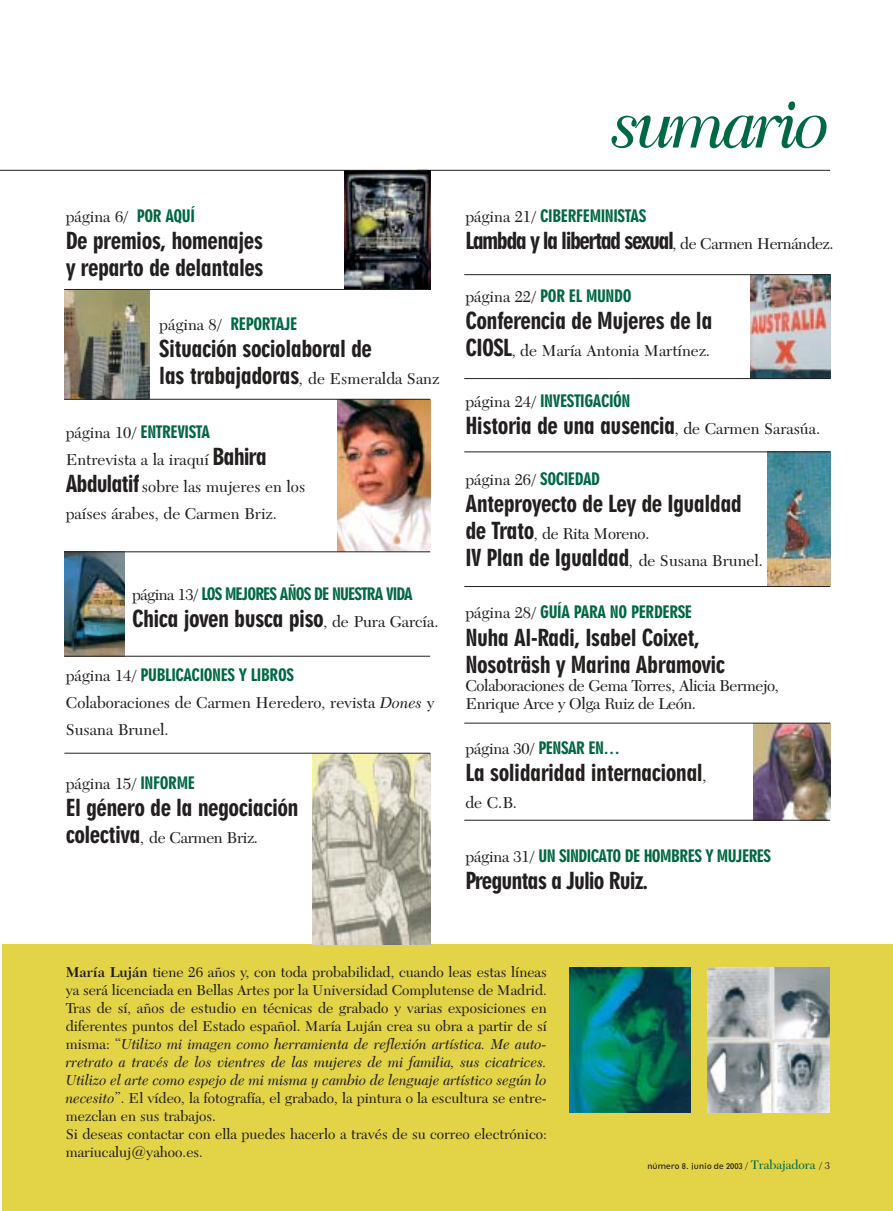
<style>
.page{position:relative;width:893px;height:1211px;background:#fff}
.page>*{position:absolute;margin:0;border:0;box-sizing:border-box;transform-origin:0 0}
.t1{font:italic 71.85px "Transitional 511 BT";letter-spacing:-.05em;color:#006842}
.t2{font:22.5px/27px "Geometric 706 BT Black Condensed B";letter-spacing:-.025em;color:#231f1f}
.t3{font:22.5px "Geometric 706 BT Black Condensed B";letter-spacing:-.07em;color:#231f1f}
.t4{font:22.5px "Geometric 706 BT Black Condensed B";letter-spacing:-.045em;color:#231f1f}
.t5{font:16.5px/27px "Transitional 511 BT";color:#231f1f}
.t6{font:16.5px "Geometric 706 BT Black Condensed B";letter-spacing:-.025em;color:#006842}
.t7{font:16.5px/18px "Transitional 511 BT";letter-spacing:-.025em;color:#231f1f}
.t8{font:16.5px "Transitional 511 BT";letter-spacing:-.02em;color:#231f1f}
.t9{font:16.5px "Geometric 706 BT Black Condensed B";letter-spacing:-.055em;color:#006842}
.t10{font:15px/18px "Transitional 511 BT";color:#231f1f}
.t11{font:7.5px "Geometric 212 BT";color:#231f1f}
.s1{font-family:"Geometric 706 BT Black Condensed B";color:#006842}
.s2{font-family:"Transitional 511 BT";color:#231f1f}
.s3{font-family:"Geometric 706 BT Black Condensed B";font-size:22.5px}
.s4{font-family:"Transitional 511 BT";font-size:16.5px}
.s5{font-style:italic}
.s6{font-weight:700}
.s7{font-family:"Transitional 511 BT";font-style:italic;font-size:10.5px}
.s8{font-family:"Transitional 511 BT";font-size:12.75px;color:#006842}
.s9{font-family:"Transitional 511 BT";font-size:10.5px}
</style>
<div class="page">
<div style="left:2px;top:944px;width:890px;height:266px;background:#e3d447"></div>
<hr style="left:417px;top:170px;width:413px;height:1px;background:#231f1f">
<img style="left:345px;top:171px;width:85px;height:118px">
<img style="left:64px;top:290px;width:85px;height:109px">
<hr style="left:0;top:170px;width:427px;height:1px;background:#231f1f">
<img style="left:569px;top:967px;width:121px;height:145px">
<img style="left:707px;top:967px;width:123px;height:145px">
<img style="left:337px;top:400px;width:93px;height:151px">
<img style="left:767px;top:452px;width:63px;height:134px">
<hr style="left:64px;top:399px;width:366px;height:1px;background:#231f1f">
<img style="left:64px;top:552px;width:60px;height:104px">
<hr style="left:64px;top:551px;width:366px;height:1px;background:#231f1f">
<hr style="left:64px;top:656px;width:366px;height:1px;background:#231f1f">
<img style="left:312px;top:754px;width:118px;height:190px">
<hr style="left:64px;top:753px;width:366px;height:1px;background:#231f1f">
<hr style="left:64px;top:289px;width:366px;height:1px;background:#231f1f">
<img style="left:750px;top:275px;width:80px;height:103px">
<hr style="left:464px;top:378px;width:366px;height:1px;background:#231f1f">
<hr style="left:464px;top:274px;width:366px;height:1px;background:#231f1f">
<hr style="left:464px;top:451px;width:366px;height:1px;background:#231f1f">
<hr style="left:464px;top:586px;width:366px;height:1px;background:#231f1f">
<img style="left:753px;top:723px;width:77px;height:97px">
<hr style="left:464px;top:722px;width:366px;height:1px;background:#231f1f">
<hr style="left:464px;top:820px;width:366px;height:1px;background:#231f1f">
<p class="t5" style="left:66px;top:204px;width:131px">página 6/ <span class="s1">POR AQUÍ</span></p>
<h2 class="t2" style="left:66px;top:229px;width:199px">De premios, homenajes y reparto de delantales</h2>
<p class="t6" style="left:159px;top:317px;width:139px"><span class="s2">página 8/</span> REPORTAJE</p>
<h2 class="t2" style="left:159px;top:337px;width:214px">Situación sociolaboral de</h2>
<p class="t5" style="left:159px;top:366px;width:281px"><span class="s3">las trabajadoras</span>, de Esmeralda Sanz</p>
<p class="t6" style="left:66px;top:425px;width:146px"><span class="s2">página 10/</span> ENTREVISTA</p>
<p class="t5" style="left:66px;top:447px;width:241px">Entrevista a la iraquí <span class="s3">Bahira<br>Abdulatif</span>sobre las mujeres en los países árabes, de Carmen Briz.</p>
<p class="t9" style="left:132px;top:587px;width:282px"><span class="s2">página 13/</span> LOS MEJORES AÑOS DE NUESTRA VIDA</p>
<h2 class="t2" style="left:132px;top:607px;width:308px">Chica joven busca piso<span class="s4">, de Pura García.</span></h2>
<p class="t6" style="left:66px;top:668px;width:230px"><span class="s2">página 14/</span> PUBLICACIONES Y LIBROS</p>
<p class="t5" style="left:66px;top:690px;width:370px">Colaboraciones de Carmen Heredero, revista <span class="s5">Dones</span> y<br>Susana Brunel.</p>
<p class="t5" style="left:66px;top:771px;width:131px">página 15/ <span class="s1">INFORME</span></p>
<h2 class="t2" style="left:66px;top:796px;width:234px">El género de la negociación</h2>
<p class="t8" style="left:66px;top:830px;width:194px"><span class="s3">colectiva</span>, de Carmen Briz.</p>
<h1 class="t1" style="left:612px;top:94px;width:220px">sumario</h1>
<p class="t6" style="left:465px;top:210px;width:182px"><span class="s2">página 21/</span> CIBERFEMINISTAS</p>
<h2 class="t3" style="left:465px;top:232px;width:369px">Lambda y la libertad sexual<span class="s4">, de Carmen Hernández.</span></h2>
<p class="t6" style="left:465px;top:289px;width:167px"><span class="s2">página 22/</span> POR EL MUNDO</p>
<h2 class="t2" style="left:465px;top:309px;width:248px">Conferencia de Mujeres de la</h2>
<p class="t5" style="left:465px;top:338px;width:246px"><span class="s3">CIOSL</span>, de María Antonia Martínez.</p>
<p class="t6" style="left:465px;top:394px;width:167px"><span class="s2">página 24/</span> INVESTIGACIÓN</p>
<h2 class="t2" style="left:465px;top:414px;width:356px">Historia de una ausencia<span class="s4">, de Carmen Sarasúa.</span></h2>
<p class="t5" style="left:465px;top:467px;width:136px">página 26/ <span class="s1">SOCIEDAD</span></p>
<h2 class="t2" style="left:465px;top:492px;width:278px">Anteproyecto de Ley de Igualdad</h2>
<p class="t8" style="left:465px;top:527px;width:185px"><span class="s3">de Trato</span>, de Rita Moreno.</p>
<h2 class="t2" style="left:465px;top:546px;width:299px">IV Plan de Igualdad<span class="s4">, de Susana Brunel.</span></h2>
<p class="t6" style="left:465px;top:606px;width:228px"><span class="s2">página 28/</span> GUÍA PARA NO PERDERSE</p>
<h2 class="t2" style="left:465px;top:625px;width:261px">Nuha Al-Radi, Isabel Coixet,<br>Nosoträsh y Marina Abramovic</h2>
<p class="t7" style="left:465px;top:677px;width:315px">Colaboraciones de Gema Torres, Alicia Bermejo,<br>Enrique Arce y Olga Ruiz de León.</p>
<p class="t5" style="left:465px;top:735px;width:156px">página 30/ <span class="s1">PENSAR EN…</span></p>
<h2 class="t2" style="left:465px;top:760px;width:242px">La solidaridad internacional<span class="s4">,</span></h2>
<p class="t5" style="left:465px;top:789px;width:53px">de C.B.</p>
<p class="t6" style="left:465px;top:849px;width:307px"><span class="s2">página 31/</span> UN SINDICATO DE HOMBRES Y MUJERES</p>
<h2 class="t4" style="left:465px;top:871px;width:184px">Preguntas a Julio Ruiz.</h2>
<p class="t10" style="left:66px;top:963px;width:482px"><span class="s6">María Luján</span> tiene 26 años y, con toda probabilidad, cuando leas estas líneas ya será licenciada en Bellas Artes por la Universidad Complutense de Madrid.<br>Tras de sí, años de estudio en técnicas de grabado y varias exposiciones en diferentes puntos del Estado español. María Luján crea su obra a partir de sí misma: “<span class="s5">Utilizo mi imagen como herramienta de reflexión artística. Me auto&shy;rretrato a través de los vientres de las mujeres de mi familia, sus cicatrices.<br>Utilizo el arte como espejo de mi misma y cambio de lenguaje artístico según lo necesito</span>”. El vídeo, la fotografía, el grabado, la pintura o la escultura se entre&shy;mezclan en sus trabajos.<br>Si deseas contactar con ella puedes hacerlo a través de su correo electrónico: mariucaluj@yahoo.es.</p>
<p class="t11" style="left:647px;top:1163px;width:184px">número 8. junio de 2003 <span class="s7">/</span> <span class="s8">Trabajadora</span> <span class="s7">/</span> <span class="s9">3</span></p>
</div>
